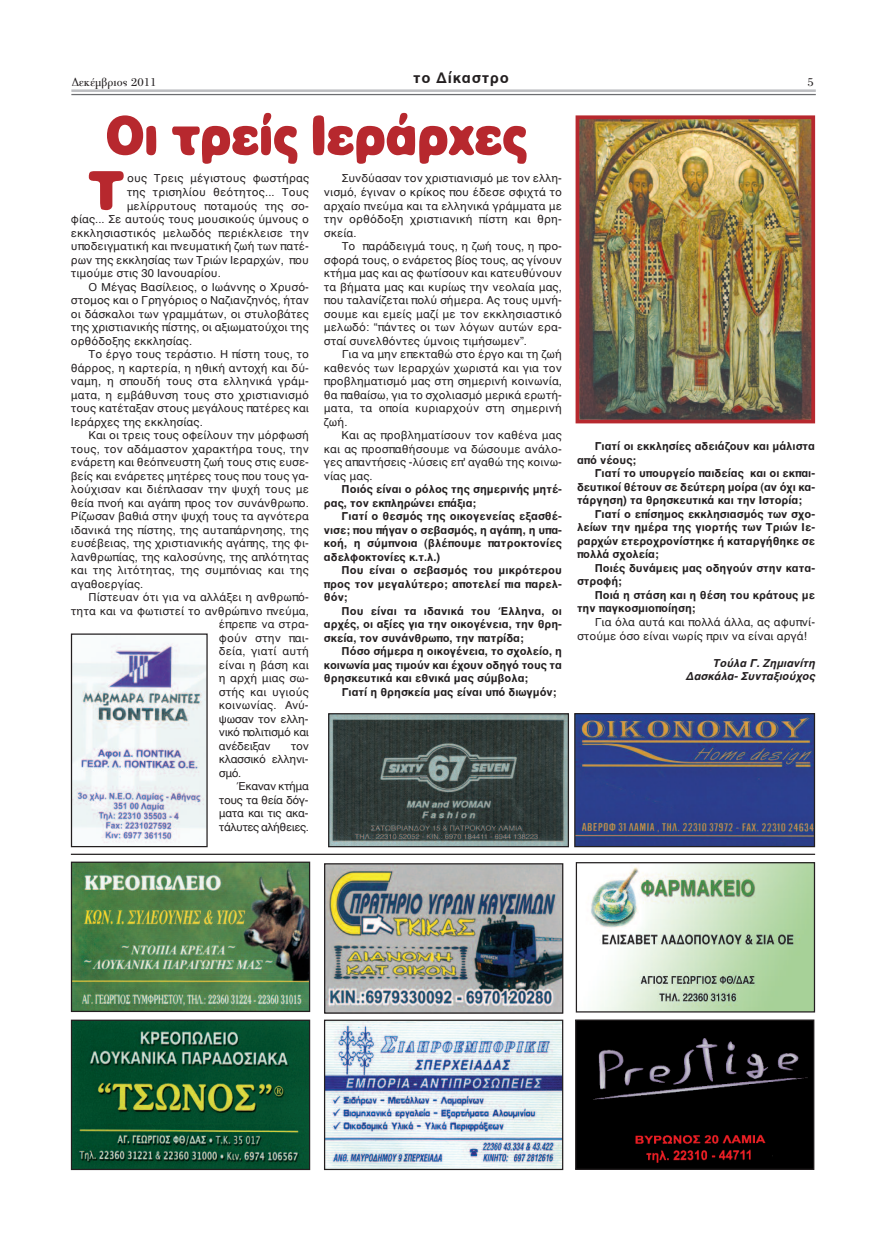
<style>
.page{position:relative;width:886px;height:1241px;background:#fff}
.page>*{position:absolute;margin:0;border:0;box-sizing:border-box;transform-origin:0 0}
.t1{font:56.25px "CF Fat";color:#b7282e;scale:.9 1}
.t2{font:55.88px "CF Fat";color:#b7282e}
.t3{font:700 15px "Helvetica";letter-spacing:.05em;color:#231f20}
.t4{font:12.5px "PF Bodoni Text Poly";color:#231f20}
.t5{font:11.25px/13.5px "Helvetica";color:#231f20;text-align:justify}
.t6{font:700 11.25px/13.5px "Helvetica";color:#231f20;text-align:justify}
.t7{font:italic 700 11.25px/13.5px "Helvetica";color:#231f20;text-align:right}
.t8{font:11.25px "Helvetica";letter-spacing:-.03em;color:#231f20}
.t9{font:11.25px "Helvetica";letter-spacing:-.04em;color:#231f20}
</style>
<div class="page">
<hr style="left:71px;top:89px;width:745px;height:3px;background:#bcbdc0">
<hr style="left:71px;top:94px;width:745px;height:1px;background:#6c6d70">
<img style="left:73px;top:1021px;width:235px;height:146px">
<div style="left:71px;top:1019px;width:239px;height:150px;border:1px solid #231f20"></div>
<img style="left:326px;top:865px;width:235px;height:146px">
<div style="left:324px;top:863px;width:239px;height:150px;border:1px solid #231f20"></div>
<img style="left:326px;top:1021px;width:235px;height:146px">
<div style="left:324px;top:1019px;width:239px;height:150px;border:1px solid #231f20"></div>
<img style="left:577px;top:1021px;width:235px;height:146px">
<div style="left:575px;top:1019px;width:239px;height:150px;border:1px solid #231f20"></div>
<img style="left:73px;top:863px;width:235px;height:146px">
<div style="left:71px;top:861px;width:239px;height:150px;border:1px solid #231f20"></div>
<img style="left:590px;top:864px;width:223px;height:146px">
<div style="left:576px;top:862px;width:239px;height:150px;border:1px solid #231f20"></div>
<hr style="left:71px;top:853px;width:744px;height:1px;background:#231f20">
<img style="left:73px;top:643px;width:133px;height:200px">
<div style="left:71px;top:633px;width:137px;height:214px;border:1px solid #231f20"></div>
<img style="left:580px;top:120px;width:230px;height:298px">
<div style="left:575px;top:115px;width:240px;height:308px;border:4px solid #b7282e"></div>
<img style="left:576px;top:715px;width:237px;height:130px">
<div style="left:574px;top:713px;width:241px;height:134px;border:1px solid #231f20"></div>
<img style="left:330px;top:715px;width:237px;height:130px">
<div style="left:328px;top:713px;width:241px;height:134px;border:1px solid #231f20"></div>
<p class="t4" style="left:72px;top:75px;width:86px">Δεκέμβριος 2011</p>
<h3 class="t3" style="left:413px;top:72px;width:97px">το Δίκαστρο</h3>
<p class="t4" style="left:807px;top:75px;width:8px">5</p>
<h1 class="t1" style="left:106px;top:115px;width:469px">Οι τρείς Ιεράρχες</h1>
<h2 class="t2" style="left:89px;top:170px;width:37px">Τ</h2>
<p class="t5" style="left:127px;top:173px;width:184px">ους Τρεις μέγιστους φωστήρας</p>
<p class="t5" style="left:324px;top:173px;width:240px;text-indent:18px">Συνδύασαν τον χριστιανισμό με τον ελλη&shy;νισμό, έγιναν ο κρίκος που έδεσε σφιχτά το αρχαίο πνεύμα και τα ελληνικά γράμματα με την ορθόδοξη χριστιανική πίστη και θρη&shy;σκεία.</p>
<p class="t5" style="left:324px;top:240px;width:240px;text-indent:18px">Το παράδειγμά τους, η ζωή τους, η προ&shy;σφορά τους, ο ενάρετος βίος τους, ας γίνουν κτήμα μας και ας φωτίσουν και κατευθύνουν τα βήματα μας και κυρίως την νεολαία μας, που ταλανίζεται πολύ σήμερα. Ας τους υμνή&shy;σουμε και εμείς μαζί με τον εκκλησιαστικό μελωδό: “πάντες οι των λόγων αυτών ερα&shy;σταί συνελθόντες ύμνοις τιμήσωμεν”.</p>
<p class="t5" style="left:324px;top:348px;width:240px;text-indent:18px">Για να μην επεκταθώ στο έργο και τη ζωή καθενός των Ιεραρχών χωριστά και για τον προβληματισμό μας στη σημερινή κοινωνία, θα παθαίσω, για το σχολιασμό μερικά ερωτή&shy;ματα, τα οποία κυριαρχούν στη σημερινή ζωή.</p>
<p class="t5" style="left:324px;top:429px;width:240px;text-indent:18px">Και ας προβληματίσουν τον καθένα μας και ας προσπαθήσουμε να δώσουμε ανάλο&shy;γες απαντήσεις -λύσεις επ' αγαθώ της κοινω&shy;νίας μας.</p>
<p class="t6" style="left:324px;top:483px;width:240px;text-indent:18px">Ποιός είναι ο ρόλος της σημερινής μητέ&shy;ρας, τον εκπληρώνει επάξια;</p>
<p class="t6" style="left:324px;top:510px;width:240px;text-indent:18px">Γιατί ο θεσμός της οικογενείας εξασθέ&shy;νισε; που πήγαν ο σεβασμός, η αγάπη, η υπα&shy;κοή, η σύμπνοια (βλέπουμε πατροκτονίες αδελφοκτονίες κ.τ.λ.)</p>
<p class="t6" style="left:324px;top:564px;width:240px;text-indent:18px">Που είναι ο σεβασμός του μικρότερου προς τον μεγαλύτερο; αποτελεί πια παρελ&shy;θόν;</p>
<p class="t6" style="left:324px;top:605px;width:240px;text-indent:18px">Που είναι τα ιδανικά του Έλληνα, οι αρχές, οι αξίες για την οικογένεια, την θρη&shy;σκεία, τον συνάνθρωπο, την πατρίδα;</p>
<p class="t6" style="left:324px;top:645px;width:240px;text-indent:18px">Πόσο σήμερα η οικογένεια, το σχολείο, η κοινωνία μας τιμούν και έχουν οδηγό τους τα θρησκευτικά και εθνικά μας σύμβολα;</p>
<p class="t6" style="left:342px;top:686px;width:216px">Γιατί η θρησκεία μας είναι υπό διωγμόν;</p>
<p class="t5" style="left:127px;top:186px;width:184px">της τρισηλίου θεότητος... Τους</p>
<p class="t5" style="left:127px;top:200px;width:184px">μελίρρυτους ποταμούς της σο-</p>
<p class="t5" style="left:71px;top:213px;width:240px">φίας... Σε αυτούς τους μουσικούς ύμνους ο</p>
<p class="t5" style="left:71px;top:227px;width:240px">εκκλησιαστικός μελωδός περιέκλεισε την</p>
<p class="t5" style="left:71px;top:240px;width:240px">υποδειγματική και πνευματική ζωή των πατέ-</p>
<p class="t5" style="left:71px;top:254px;width:240px">ρων της εκκλησίας των Τριών Ιεραρχών, που</p>
<p class="t5" style="left:71px;top:267px;width:152px">τιμούμε στις 30 Ιανουαρίου.</p>
<p class="t5" style="left:89px;top:281px;width:222px">Ο Μέγας Βασίλειος, ο Ιωάννης ο Χρυσό-</p>
<p class="t5" style="left:71px;top:294px;width:240px">στομος και ο Γρηγόριος ο Ναζιανζηνός, ήταν</p>
<p class="t5" style="left:71px;top:308px;width:240px">οι δάσκαλοι των γραμμάτων, οι στυλοβάτες</p>
<p class="t5" style="left:71px;top:321px;width:240px">της χριστιανικής πίστης, οι αξιωματούχοι της</p>
<p class="t5" style="left:71px;top:335px;width:123px">ορθόδοξης εκκλησίας.</p>
<p class="t5" style="left:89px;top:348px;width:222px">Το έργο τους τεράστιο. Η πίστη τους, το</p>
<p class="t5" style="left:71px;top:362px;width:240px">θάρρος, η καρτερία, η ηθική αντοχή και δύ-</p>
<p class="t5" style="left:71px;top:375px;width:240px">ναμη, η σπουδή τους στα ελληνικά γράμ-</p>
<p class="t5" style="left:71px;top:389px;width:240px">ματα, η εμβάθυνση τους στο χριστιανισμό</p>
<p class="t5" style="left:71px;top:402px;width:240px">τους κατέταξαν στους μεγάλους πατέρες και</p>
<p class="t5" style="left:71px;top:416px;width:133px">Ιεράρχες της εκκλησίας.</p>
<p class="t5" style="left:89px;top:429px;width:222px">Και οι τρεις τους οφείλουν την μόρφωσή</p>
<p class="t5" style="left:71px;top:443px;width:240px">τους, τον αδάμαστον χαρακτήρα τους, την</p>
<p class="t5" style="left:71px;top:456px;width:240px">ενάρετη και θεόπνευστη ζωή τους στις ευσε-</p>
<p class="t5" style="left:71px;top:470px;width:240px">βείς και ενάρετες μητέρες τους που τους γα-</p>
<p class="t5" style="left:71px;top:483px;width:240px">λούχισαν και διέπλασαν την ψυχή τους με</p>
<p class="t5" style="left:71px;top:497px;width:240px">θεία πνοή και αγάπη προς τον συνάνθρωπο.</p>
<p class="t5" style="left:71px;top:510px;width:240px">Ρίζωσαν βαθιά στην ψυχή τους τα αγνότερα</p>
<p class="t5" style="left:71px;top:524px;width:240px">ιδανικά της πίστης, της αυταπάρνησης, της</p>
<p class="t5" style="left:71px;top:537px;width:240px">ευσέβειας, της χριστιανικής αγάπης, της φι-</p>
<p class="t5" style="left:71px;top:551px;width:240px">λανθρωπίας, της καλοσύνης, της απλότητας</p>
<p class="t5" style="left:71px;top:564px;width:240px">και της λιτότητας, της συμπόνιας και της</p>
<p class="t5" style="left:71px;top:578px;width:74px">αγαθοεργίας.</p>
<p class="t5" style="left:89px;top:591px;width:222px">Πίστευαν ότι για να αλλάξει η ανθρωπό-</p>
<p class="t5" style="left:71px;top:605px;width:240px">τητα και να φωτιστεί το ανθρώπινο πνεύμα,</p>
<p class="t5" style="left:219px;top:618px;width:92px">έπρεπε να στρα-</p>
<p class="t5" style="left:219px;top:632px;width:92px">φούν στην παι-</p>
<p class="t5" style="left:219px;top:645px;width:92px">δεία, γιατί αυτή</p>
<p class="t5" style="left:219px;top:659px;width:92px">είναι η βάση και</p>
<p class="t5" style="left:219px;top:672px;width:92px">η αρχή μιας σω-</p>
<p class="t5" style="left:219px;top:686px;width:92px">στής και υγιούς</p>
<p class="t5" style="left:219px;top:699px;width:91px">κοινωνίας. Ανύ-</p>
<p class="t8" style="left:219px;top:714px;width:91px">ψωσαν τον ελλη-</p>
<p class="t9" style="left:219px;top:727px;width:92px">νικό πολιτισμό και</p>
<p class="t8" style="left:219px;top:741px;width:53px">ανέδειξαν</p>
<p class="t6" style="left:577px;top:440px;width:240px;text-indent:18px">Γιατί οι εκκλησίες αδειάζουν και μάλιστα από νέους;</p>
<p class="t6" style="left:577px;top:467px;width:240px;text-indent:18px">Γιατί το υπουργείο παιδείας και οι εκπαι&shy;δευτικοί θέτουν σε δεύτερη μοίρα (αν όχι κα&shy;τάργηση) τα θρησκευτικά και την Ιστορία;</p>
<p class="t6" style="left:577px;top:508px;width:240px;text-indent:18px">Γιατί ο επίσημος εκκλησιασμός των σχο&shy;λείων την ημέρα της γιορτής των Τριών Ιε&shy;ραρχών ετεροχρονίστηκε ή καταργήθηκε σε πολλά σχολεία;</p>
<p class="t6" style="left:577px;top:562px;width:240px;text-indent:18px">Ποιές δυνάμεις μας οδηγούν στην κατα&shy;στροφή;</p>
<p class="t6" style="left:577px;top:589px;width:240px;text-indent:18px">Ποιά η στάση και η θέση του κράτους με την παγκοσμιοποίηση;</p>
<p class="t5" style="left:577px;top:616px;width:240px;text-indent:18px">Για όλα αυτά και πολλά άλλα, ας αφυπνί&shy;στούμε όσο είναι νωρίς πριν να είναι αργά!</p>
<p class="t7" style="left:686px;top:656px;width:131px">Τούλα Γ. Ζημιανίτη<br>Δασκάλα- Συνταξιούχος</p>
<p class="t5" style="left:219px;top:740px;width:92px;text-indent:72px">τον κλασσικό ελληνι&shy;σμό.</p>
<p class="t5" style="left:219px;top:780px;width:92px;text-indent:18px">Έκαναν κτήμα τους τα θεία δόγ&shy;ματα και τις ακα&shy;τάλυτες αλήθειες.</p>
</div>
